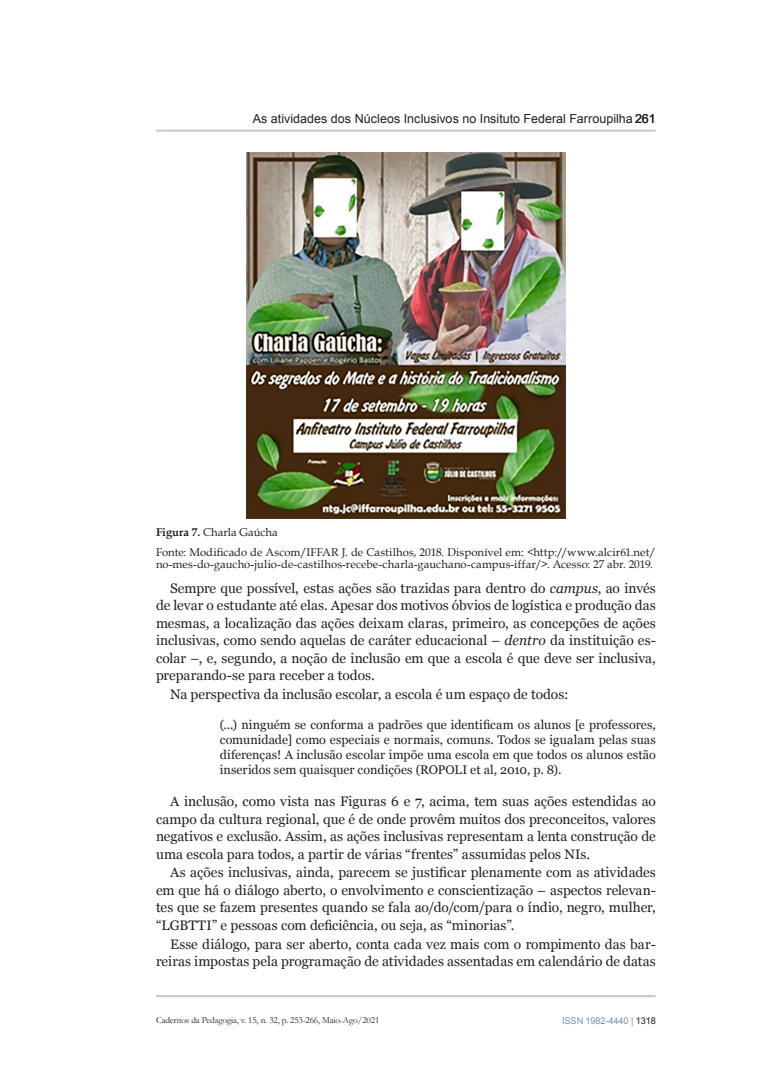
<style>
.page{position:relative;width:780px;height:1088px;background:#fff}
.page>*{position:absolute;margin:0;border:0;box-sizing:border-box;transform-origin:0 0}
.paragrafo{font:13.75px/17.5px "Georgia";color:#231f20;text-align:justify}
.citação{font:12.5px/15px "Georgia";letter-spacing:.005em;color:#231f20;text-align:justify}
.t1{font:12.5px "Arial";color:#231f20}
.figura_fonte{font:11.25px/12.5px "Book Antiqua";letter-spacing:.01em;color:#231f20}
.figura_legenda{font:11.25px "Book Antiqua";color:#231f20}
.t2{font:9.38px "Garamond";letter-spacing:-.015em;color:#231f20}
.t3{font:9.38px "Arial";letter-spacing:-.01em;color:#7a92ab}
.s1{font-weight:700}
.s2{font-style:italic}
.s3{color:#201d1e}
</style>
<div class="page">
<div style="left:155px;top:129px;width:501px;height:5px;background:#fff;opacity:.75"></div>
<div style="left:155px;top:995px;width:501px;height:5px;background:#fff;opacity:.75"></div>
<img style="left:246px;top:152px;width:319px;height:367px">
<p class="t1" style="left:253px;top:110px;width:404px">As atividades dos Núcleos Inclusivos no Insituto Federal Farroupilha 261</p>
<p class="figura_legenda" style="left:156px;top:524px;width:123px"><span class="s1">Figura 7.</span> Charla Gaúcha</p>
<p class="figura_fonte" style="left:156px;top:545px;width:501px">Fonte: Modificado de Ascom/IFFAR J. de Castilhos, 2018. Disponível em: &lt;http://www.alcir61.net/ no-mes-do-gaucho-julio-de-castilhos-recebe-charla-gauchano-campus-iffar/&gt;. Acesso: 27 abr. 2019.</p>
<p class="paragrafo" style="left:156px;top:579px;width:501px;text-indent:14px">Sempre que possível, estas ações são trazidas para dentro do <span class="s2">campus</span>, ao invés de levar o estudante até elas. Apesar dos motivos óbvios de logística e produção das mesmas, a localização das ações deixam claras, primeiro, as concepções de ações inclusivas, como sendo aquelas de caráter educacional – <span class="s2">dentro</span> da instituição es&shy;colar –, e, segundo, a noção de inclusão em que a escola é que deve ser inclusiva, preparando-se para receber a todos.</p>
<p class="paragrafo" style="left:170px;top:686px;width:399px">Na perspectiva da inclusão escolar, a escola é um espaço de todos:</p>
<p class="citação" style="left:220px;top:718px;width:437px">(...) ninguém se conforma a padrões que identificam os alunos [e professores, comunidade] como especiais e normais, comuns. Todos se igualam pelas suas diferenças! A inclusão escolar impõe uma escola em que todos os alunos estão inseridos sem quaisquer condições (ROPOLI et al, 2010, p. 8).</p>
<p class="paragrafo" style="left:156px;top:793px;width:501px;text-indent:14px">A inclusão, como vista nas Figuras 6 e 7, acima, tem suas ações estendidas ao campo da cultura regional, que é de onde provêm muitos dos preconceitos, valores negativos e exclusão. Assim, as ações inclusivas representam a lenta construção de uma escola para todos, a partir de várias “frentes” assumidas pelos NIs.</p>
<p class="paragrafo" style="left:156px;top:864px;width:501px;text-indent:14px">As ações inclusivas, ainda, parecem se justificar plenamente com as atividades em que há o diálogo aberto, o envolvimento e conscientização – aspectos relevan&shy;tes que se fazem presentes quando se fala ao/do/com/para o índio, negro, mulher, “LGBTTI” e pessoas com deficiência, ou seja, as “minorias”.</p>
<p class="paragrafo" style="left:156px;top:935px;width:501px;text-align:right">Esse diálogo, para ser aberto, conta cada vez mais com o rompimento das bar&shy;reiras impostas pela programação de atividades assentadas em calendário de datas</p>
<p class="t2" style="left:156px;top:1014px;width:225px">Cadernos da Pedagogia, v. 15, n. 32, p. 253-266, Maio-Ago/2021</p>
<p class="t3" style="left:562px;top:1014px;width:95px">ISSN 1982-4440 | <span class="s3">1318</span></p>
</div>
